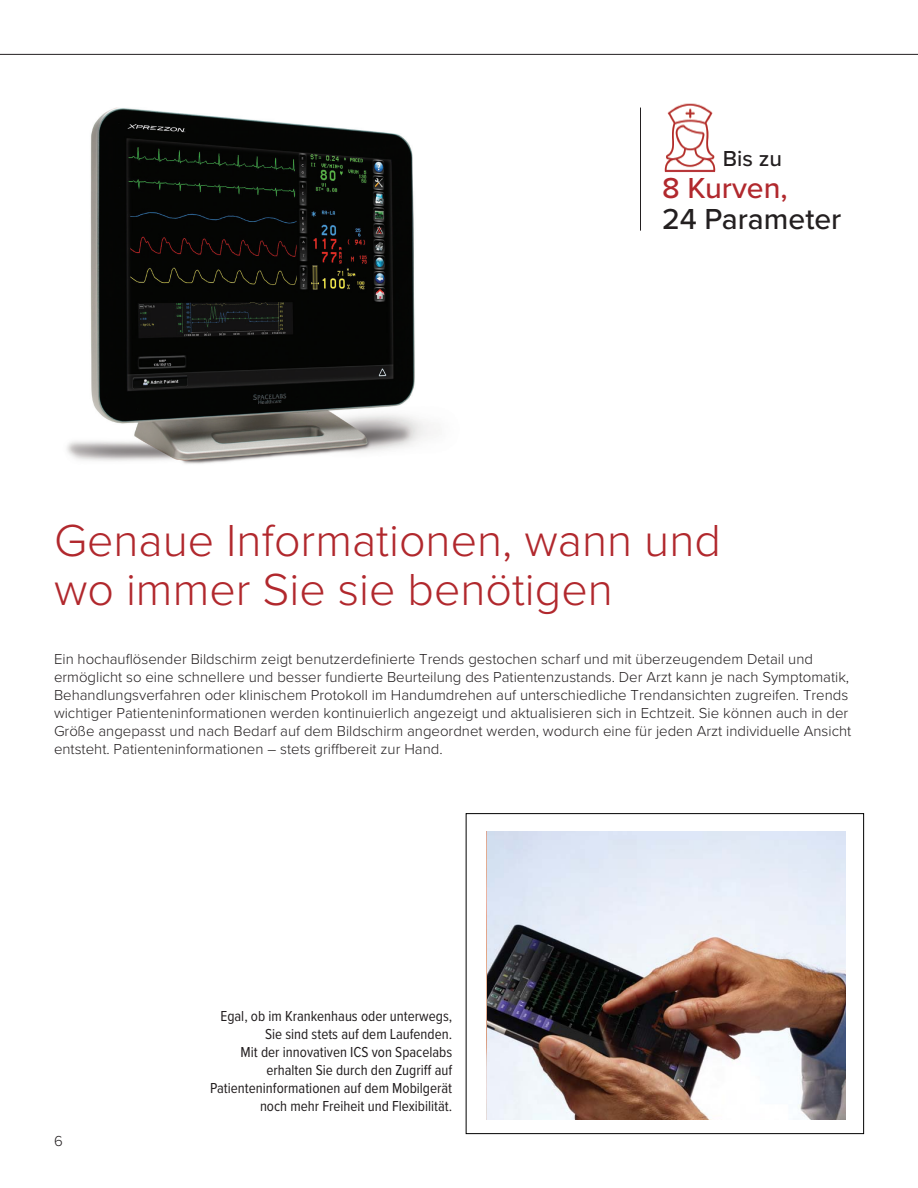
<style>
.page{position:relative;width:918px;height:1188px;background:#fff}
.page>*{position:absolute;margin:0;border:0;box-sizing:border-box;transform-origin:0 0}
.t1{font:300 46.5px/49.5px "Proxima Nova";color:#b1282d}
.t2{font:500 30px/31.5px "Proxima Nova";color:#231f20}
.t3{font:500 22.5px "Proxima Nova";color:#231f20}
.Body_Copy_10_12_5{font:300 15px/18px "Proxima Nova";color:#231f20}
.t4{font:15px/18px "Proxima Nova Cond";color:#231f20;text-align:right}
.s1{color:#b1282d}
</style>
<div class="page">
<img style="left:664px;top:103px;width:52px;height:70px">
<hr style="left:0;top:54px;width:918px;height:1px;background:#231f20">
<img style="left:487px;top:831px;width:358px;height:289px">
<img style="left:66px;top:107px;width:365px;height:357px">
<div style="left:466px;top:813px;width:398px;height:321px;border:1px solid #000001"></div>
<img style="left:640px;top:107px;width:1px;height:124px">
<p class="t3" style="left:723px;top:142px;width:61px">Bis zu</p>
<p class="t2" style="left:662px;top:171px;width:181px"><span class="s1">8 Kurven,<br></span>24 Parameter</p>
<p class="t1" style="left:54px;top:513px;width:669px">Genaue Informationen, wann und wo immer Sie sie benötigen</p>
<p class="Body_Copy_10_12_5" style="left:54px;top:649px;width:799px">Ein hochauflösender Bildschirm zeigt benutzerdefinierte Trends gestochen scharf und mit überzeugendem Detail und ermöglicht so eine schnellere und besser fundierte Beurteilung des Patientenzustands. Der Arzt kann je nach Symptomatik, Behandlungsverfahren oder klinischem Protokoll im Handumdrehen auf unterschiedliche Trendansichten zugreifen. Trends wichtiger Patienteninformationen werden kontinuierlich angezeigt und aktualisieren sich in Echtzeit. Sie können auch in der Größe angepasst und nach Bedarf auf dem Bildschirm angeordnet werden, wodurch eine für jeden Arzt individuelle Ansicht entsteht. Patienteninformationen – stets griffbereit zur Hand.</p>
<p class="Body_Copy_10_12_5" style="left:54px;top:1131px;width:10px">6</p>
<p class="t4" style="left:210px;top:1006px;width:244px">Egal, ob im Krankenhaus oder unterwegs, Sie sind stets auf dem Laufenden.<br>Mit der innovativen ICS von Spacelabs erhalten Sie durch den Zugriff auf Patienteninformationen auf dem Mobilgerät noch mehr Freiheit und Flexibilität.</p>
</div>
